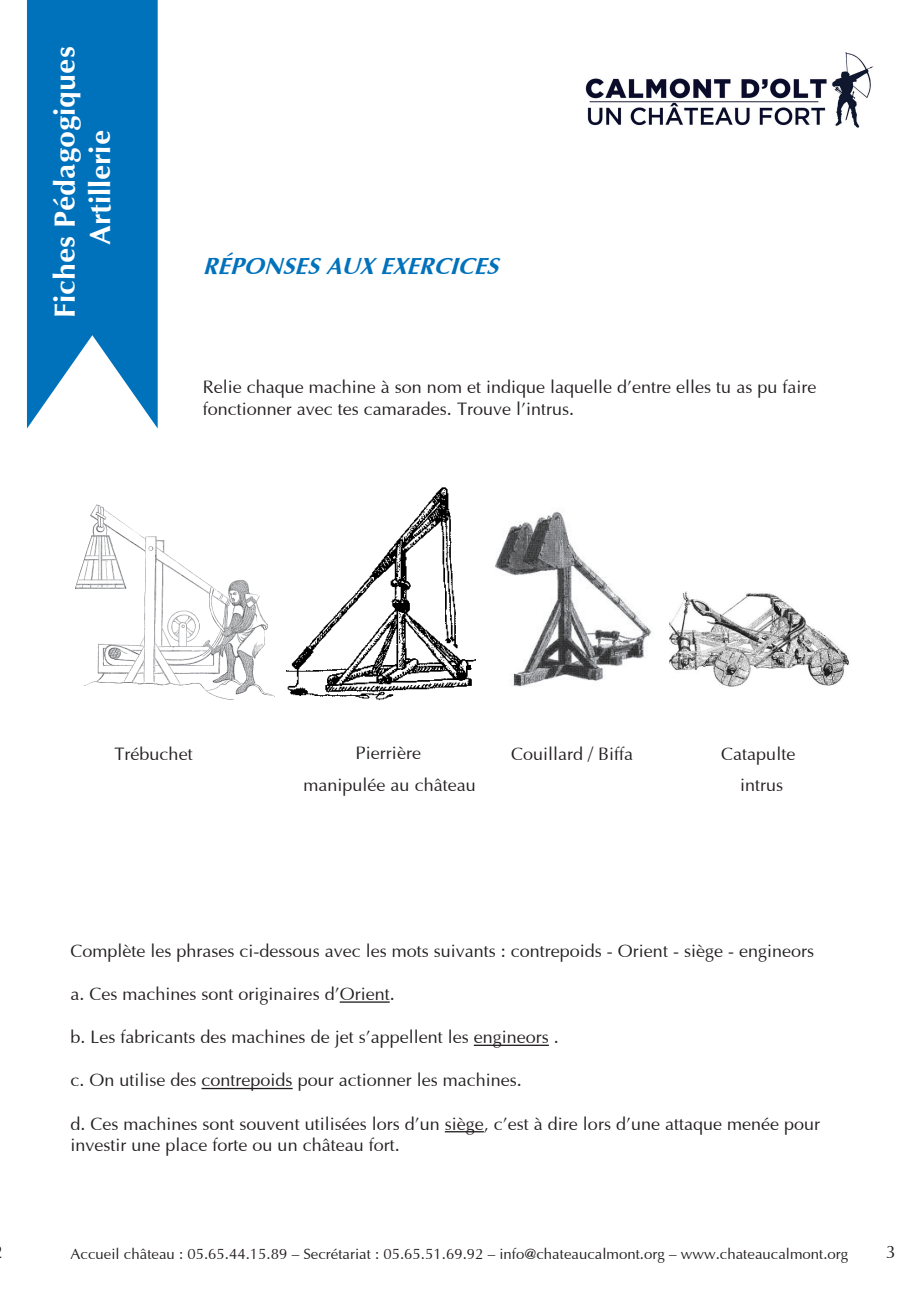
<style>
.page{position:relative;width:919px;height:1289px;background:#fff}
.page>*{position:absolute;margin:0;border:0;box-sizing:border-box;transform-origin:0 0}
.t1{font:700 30px "Optimum";color:#fff}
.t2{font:italic 700 24px "Optimum";color:#0072bc}
.t3{font:18px "Optimum";color:#231f20}
.t4{font:15px "Optimum";color:#231f20}
</style>
<div class="page">
<svg style="left:27px;top:0;width:131px;height:428px;fill:#0072bc"></svg>
<img style="left:495px;top:511px;width:157px;height:175px">
<img style="left:75px;top:504px;width:199px;height:196px">
<img style="left:669px;top:591px;width:180px;height:96px">
<img style="left:286px;top:487px;width:189px;height:213px">
<hr style="left:339px;top:1001px;width:50px;height:1px;background:#231f20">
<hr style="left:474px;top:1044px;width:75px;height:1px;background:#231f20">
<hr style="left:201px;top:1087px;width:91px;height:2px;background:#231f20">
<hr style="left:445px;top:1131px;width:39px;height:1px;background:#231f20">
<img style="left:585px;top:52px;width:289px;height:76px">
<p class="t1" style="left:47px;top:317px;width:272px;rotate:-90deg">Fiches Pédagogiques</p>
<p class="t1" style="left:83px;top:245px;width:116px;rotate:-90deg">Artillerie</p>
<p class="t2" style="left:203px;top:252px;width:297px">RÉPONSES AUX EXERCICES</p>
<p class="t3" style="left:203px;top:376px;width:615px">Relie chaque machine à son nom et indique laquelle d’entre elles tu as pu faire</p>
<p class="t3" style="left:203px;top:398px;width:373px">fonctionner avec tes camarades. Trouve l’intrus.</p>
<p class="t3" style="left:356px;top:742px;width:66px">Pierrière</p>
<p class="t3" style="left:511px;top:742px;width:124px">Couillard / Biffa</p>
<p class="t3" style="left:303px;top:774px;width:174px">manipulée au château</p>
<p class="t3" style="left:115px;top:742px;width:80px">Trébuchet</p>
<p class="t3" style="left:721px;top:742px;width:76px">Catapulte</p>
<p class="t3" style="left:740px;top:774px;width:45px">intrus</p>
<p class="t3" style="left:70px;top:940px;width:745px">Complète les phrases ci-dessous avec les mots suivants : contrepoids - Orient - siège - engineors</p>
<p class="t3" style="left:70px;top:983px;width:326px">a. Ces machines sont originaires d’Orient.</p>
<p class="t3" style="left:70px;top:1026px;width:490px">b. Les fabricants des machines de jet s’appellent les engineors .</p>
<p class="t3" style="left:70px;top:1069px;width:453px">c. On utilise des contrepoids pour actionner les machines.</p>
<p class="t3" style="left:70px;top:1112px;width:751px">d. Ces machines sont souvent utilisées lors d’un siège, c’est à dire lors d’une attaque menée pour</p>
<p class="t3" style="left:70px;top:1134px;width:331px">investir une place forte ou un château fort.</p>
<p class="t4" style="left:71px;top:1245px;width:779px">Accueil château : 05.65.44.15.89 – Secrétariat : 05.65.51.69.92 – info@chateaucalmont.org – www.chateaucalmont.org</p>
<p class="t3" style="left:885px;top:1241px;width:12px">3</p>
</div>
